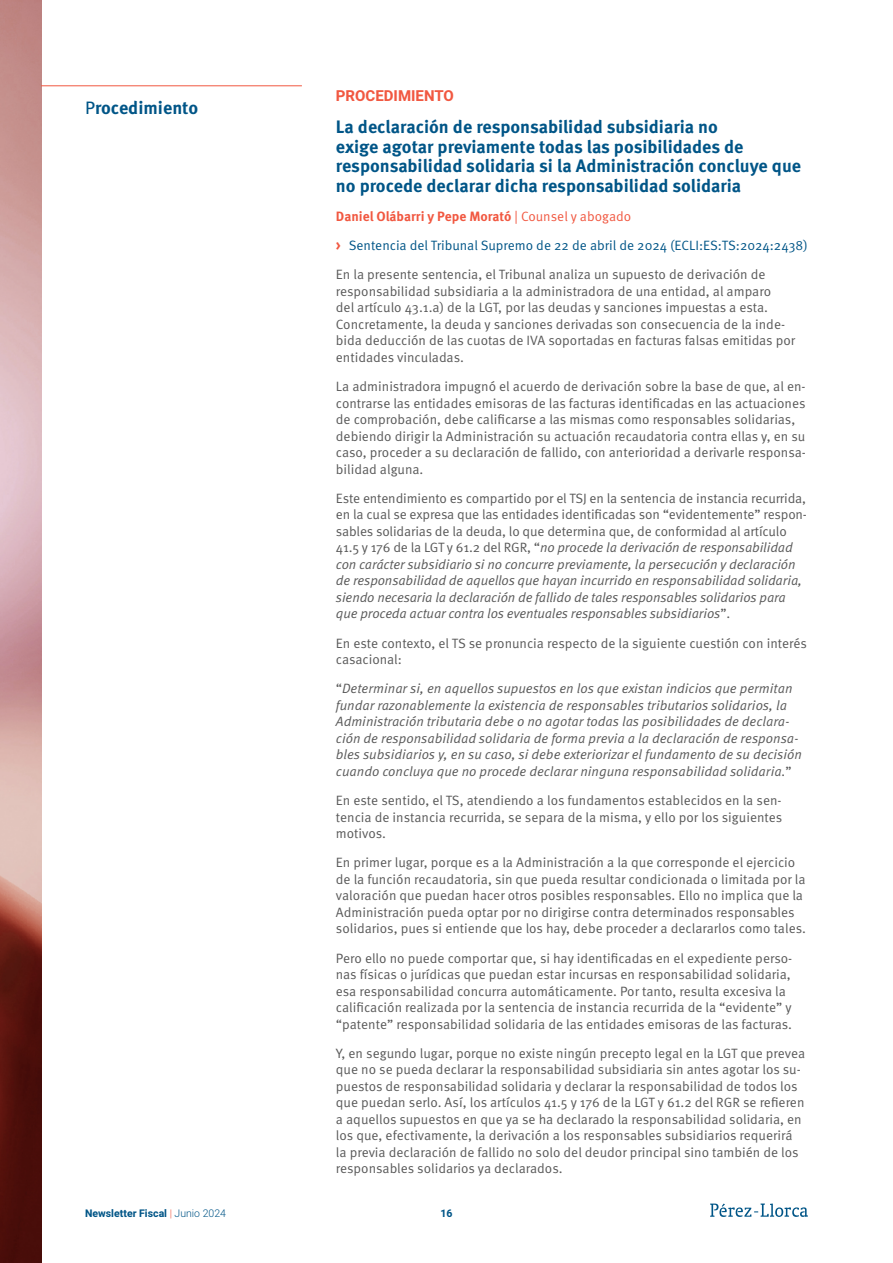
<style>
.page{position:relative;width:893px;height:1263px;background:#fff}
.page>*{position:absolute;margin:0;border:0;box-sizing:border-box;transform-origin:0 0}
.t1{font:700 18px/19.5px "Meta Pro";color:#005587}
.t2{font:700 15px "Heebo";color:#f15841}
.t3{font:13.5px/16.5px "Meta Pro Norm";color:#595959}
.t4{font:13.5px/16.5px "Meta Pro Norm Ita";letter-spacing:-.005em;color:#595959}
.t5{font:13.5px/29.2px "Meta Pro Norm";color:#005587}
.t6{font:700 13.5px "Meta Pro";color:#f15841}
.t7{font:700 10.5px "Heebo";color:#005587}
.s1{font-weight:400}
.s2{font-family:"Meta Pro Norm";font-weight:400}
.s3{font-family:"Meta Pro";font-weight:700;font-size:16.5px;color:#f15841}
.s4{color:#595959}
.s5{font-family:"Meta Pro Norm"}
.s6{font-weight:300;color:#f15841}
.s7{font-weight:300}
</style>
<div class="page">
<svg style="left:710px;top:1203px;width:98px;height:14px"></svg>
<img style="left:0;top:0;width:41px;height:1263px">
<hr style="left:41px;top:85px;width:261px;height:1px;background:#f15841">
<h1 class="t1" style="left:85px;top:97px;width:115px"><span class="s1">P</span>rocedimiento</h1>
<p class="t2" style="left:336px;top:85px;width:120px">PROCEDIMIENTO</p>
<h1 class="t1" style="left:336px;top:116px;width:467px">La declaración de responsabilidad subsidiaria no<br>exige agotar previamente todas las posibilidades de responsabilidad solidaria si la Administración concluye que no procede declarar dicha responsabilidad solidaria</h1>
<p class="t6" style="left:336px;top:206px;width:297px">Daniel Olábarri y Pepe Morató <span class="s2">| Counsel y abogado</span></p>
<p class="t5" style="left:336px;top:230px;width:473px"><span class="s3">›</span> Sentencia del Tribunal Supremo de 22 de abril de 2024 (ECLI:ES:TS:2024:2438)<br><span class="s4">En la presente sentencia, el Tribunal analiza un supuesto de derivación de</span></p>
<p class="t3" style="left:336px;top:282px;width:461px">responsabilidad subsidiaria a la administradora de una entidad, al amparo<br>del artículo 43.1.a) de la LGT, por las deudas y sanciones impuestas a esta.<br>Concretamente, la deuda y sanciones derivadas son consecuencia de la inde&shy;bida deducción de las cuotas de IVA soportadas en facturas falsas emitidas por entidades vinculadas.</p>
<p class="t3" style="left:336px;top:377px;width:471px">La administradora impugnó el acuerdo de derivación sobre la base de que, al en&shy;contrarse las entidades emisoras de las facturas identificadas en las actuaciones de comprobación, debe calificarse a las mismas como responsables solidarias, debiendo dirigir la Administración su actuación recaudatoria contra ellas y, en su caso, proceder a su declaración de fallido, con anterioridad a derivarle responsa&shy;bilidad alguna.</p>
<p class="t3" style="left:336px;top:489px;width:473px;text-align:justify">Este entendimiento es compartido por el TSJ en la sentencia de instancia recurrida, en la cual se expresa que las entidades identificadas son “evidentemente” respon&shy;sables solidarias de la deuda, lo que determina que, de conformidad al artículo</p>
<p class="t4" style="left:336px;top:538px;width:468px"><span class="s5">41.5 y 176 de la LGT y 61.2 del RGR, “</span>no procede la derivación de responsabilidad con carácter subsidiario si no concurre previamente, la persecución y declaración de responsabilidad de aquellos que hayan incurrido en responsabilidad solidaria, siendo necesaria la declaración de fallido de tales responsables solidarios para que proceda actuar contra los eventuales responsables subsidiarios<span class="s5">”.</span></p>
<p class="t3" style="left:336px;top:634px;width:472px">En este contexto, el TS se pronuncia respecto de la siguiente cuestión con interés casacional:</p>
<p class="t4" style="left:336px;top:679px;width:468px"><span class="s5">“</span>Determinar si, en aquellos supuestos en los que existan indicios que permitan fundar razonablemente la existencia de responsables tributarios solidarios, la Administración tributaria debe o no agotar todas las posibilidades de declara&shy;ción de responsabilidad solidaria de forma previa a la declaración de responsa&shy;bles subsidiarios y, en su caso, si debe exteriorizar el fundamento de su decisión cuando concluya que no procede declarar ninguna responsabilidad solidaria.<span class="s5">”</span></p>
<p class="t3" style="left:336px;top:791px;width:448px;text-align:justify">En este sentido, el TS, atendiendo a los fundamentos establecidos en la sen&shy;tencia de instancia recurrida, se separa de la misma, y ello por los siguientes motivos.</p>
<p class="t3" style="left:336px;top:853px;width:472px">En primer lugar, porque es a la Administración a la que corresponde el ejercicio de la función recaudatoria, sin que pueda resultar condicionada o limitada por la valoración que puedan hacer otros posibles responsables. Ello no implica que la Administración pueda optar por no dirigirse contra determinados responsables solidarios, pues si entiende que los hay, debe proceder a declararlos como tales.</p>
<p class="t3" style="left:336px;top:949px;width:458px">Pero ello no puede comportar que, si hay identificadas en el expediente perso&shy;nas físicas o jurídicas que puedan estar incursas en responsabilidad solidaria, esa responsabilidad concurra automáticamente. Por tanto, resulta excesiva la calificación realizada por la sentencia de instancia recurrida de la “evidente” y “patente” responsabilidad solidaria de las entidades emisoras de las facturas.</p>
<p class="t3" style="left:336px;top:1044px;width:471px">Y, en segundo lugar, porque no existe ningún precepto legal en la LGT que prevea que no se pueda declarar la responsabilidad subsidiaria sin antes agotar los su&shy;puestos de responsabilidad solidaria y declarar la responsabilidad de todos los que puedan serlo. Así, los artículos 41.5 y 176 de la LGT y 61.2 del RGR se refieren a aquellos supuestos en que ya se ha declarado la responsabilidad solidaria, en los que, efectivamente, la derivación a los responsables subsidiarios requerirá la previa declaración de fallido no solo del deudor principal sino también de los responsables solidarios ya declarados.</p>
<p class="t7" style="left:85px;top:1206px;width:142px">Newsletter Fiscal <span class="s6">|</span> <span class="s7">Junio 2024</span></p>
<p class="t7" style="left:440px;top:1206px;width:14px">16</p>
</div>
